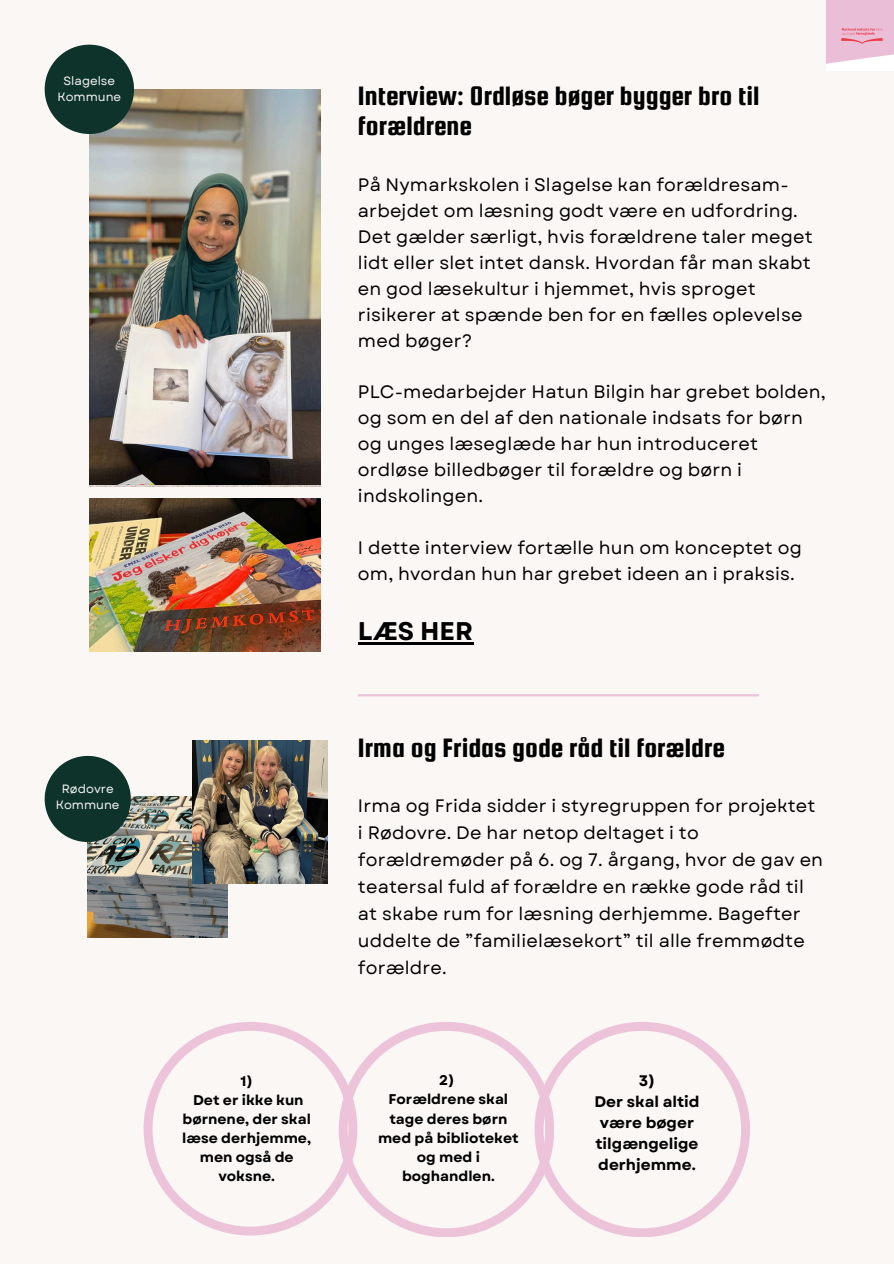
<style>
.page{position:relative;width:894px;height:1264px;background:#fff}
.page>*{position:absolute;margin:0;border:0;box-sizing:border-box;transform-origin:0 0}
.t1{font:28.5px/30.3px "Squada One";color:#000}
.t2{font:700 25.5px "Garet";color:#000}
.t3{font:18px/25.8px "Garet";letter-spacing:.01em;color:#000}
.t4{font:700 15.3px/20.9px "Garet";color:#000;text-align:center}
.t5{font:700 14.1px/19.2px "Garet";color:#000;text-align:center}
.t6{font:12px/16px "Garet";color:#faf7f5;text-align:center}
</style>
<div class="page">
<div style="left:0;top:0;width:893px;height:1263px;background:#faf7f5"></div>
<img style="left:89px;top:89px;width:231px;height:395px">
<img style="left:89px;top:498px;width:231px;height:153px">
<img style="left:88px;top:796px;width:139px;height:141px">
<svg style="left:45px;top:756px;width:86px;height:86px;background:#39574f"></svg>
<img style="left:192px;top:740px;width:135px;height:143px">
<svg style="left:45px;top:45px;width:89px;height:89px;background:#39574f"></svg>
<svg style="left:143px;top:1022px;width:195px;height:213px"></svg>
<hr style="left:358px;top:642px;width:115px;height:2px;background:#000">
<svg style="left:338px;top:1022px;width:196px;height:214px"></svg>
<svg style="left:534px;top:1022px;width:215px;height:214px"></svg>
<hr style="left:358px;top:694px;width:400px;height:2px;background:#edc3da">
<img style="left:826px;top:0;width:67px;height:64px">
<p class="t6" style="left:57px;top:73px;width:65px">Slagelse<br>Kommune</p>
<p class="t6" style="left:56px;top:780px;width:65px">Rødovre<br>Kommune</p>
<h3 class="t1" style="left:358px;top:80px;width:403px">Interview: Ordløse bøger bygger bro til forældrene</h3>
<h1 class="t3" style="left:358px;top:172px;width:456px">På Nymarkskolen i Slagelse kan forældresam&shy;arbejdet om læsning godt være en udfordring.<br>Det gælder særligt, hvis forældrene taler meget lidt eller slet intet dansk. Hvordan får man skabt en god læsekultur i hjemmet, hvis sproget risikerer at spænde ben for en fælles oplevelse med bøger?</h1>
<p class="t3" style="left:358px;top:379px;width:469px">PLC-medarbejder Hatun Bilgin har grebet bolden, og som en del af den nationale indsats for børn og unges læseglæde har hun introduceret ordløse billedbøger til forældre og børn i indskolingen.</p>
<h3 class="t3" style="left:358px;top:534px;width:445px">I dette interview fortælle hun om konceptet og om, hvordan hun har grebet ideen an i praksis.</h3>
<p class="t2" style="left:358px;top:613px;width:116px">LÆS HER</p>
<h2 class="t1" style="left:358px;top:732px;width:368px">Irma og Fridas gode råd til forældre</h2>
<h3 class="t3" style="left:358px;top:792px;width:466px;line-height:27px">Irma og Frida sidder i styregruppen for projektet i Rødovre. De har netop deltaget i to forældremøder på 6. og 7. årgang, hvor de gav en teatersal fuld af forældre en række gode råd til at skabe rum for læsning derhjemme. Bagefter uddelte de ”familielæsekort” til alle fremmødte forældre.</h3>
<p class="t5" style="left:182px;top:1071px;width:130px">1)<br>Det er ikke kun børnene, der skal læse derhjemme, men også de voksne.</p>
<h1 class="t5" style="left:378px;top:1070px;width:142px">2)<br>Forældrene skal tage deres børn med på biblioteket og med i boghandlen.</h1>
<h3 class="t4" style="left:594px;top:1070px;width:107px">3)<br>Der skal altid være bøger tilgængelige derhjemme.</h3>
</div>
